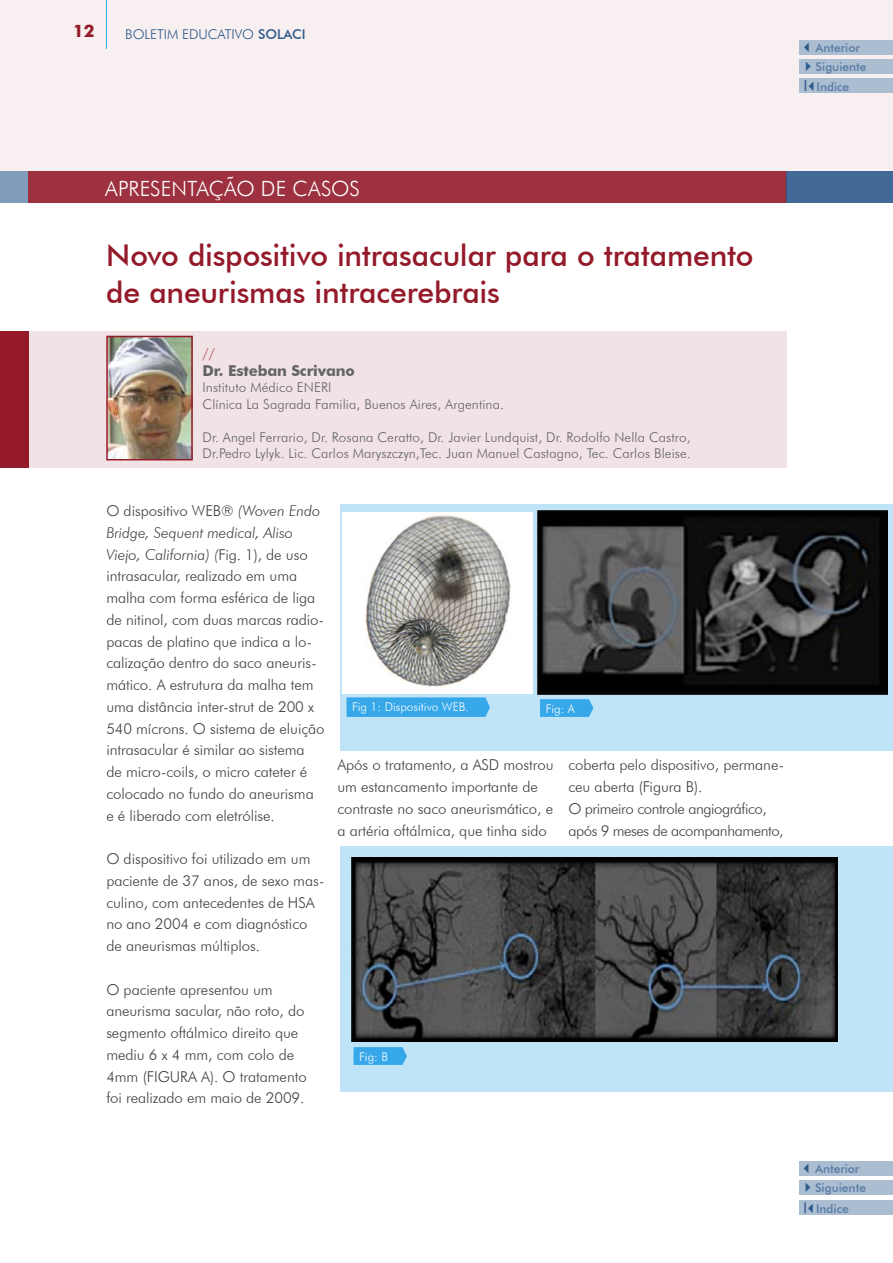
<style>
.page{position:relative;width:893px;height:1263px;background:#fff}
.page>*{position:absolute;margin:0;border:0;box-sizing:border-box;transform-origin:0 0}
.t1{font:500 30px/37.5px "Futura BT";letter-spacing:-.005em;color:#941a2a}
.t2{font:300 21px "Futura BT";color:#fff}
.t3{font:700 17.25px "Futura BT";color:#941a2a}
.t4{font:300 15px/21.8px "Futura BT";letter-spacing:-.005em;color:#414142}
.t5{font:300 15px/21.8px "Futura BT";letter-spacing:-.03em;color:#414142}
.t6{font:700 15px "Futura BT";letter-spacing:-.01em;color:#636467}
.t7{font:300 15px "Futura BT";color:#af535f}
.t8{font:300 13.5px/16.5px "Futura BT";letter-spacing:.005em;color:#636467}
.t9{font:300 13.5px "Futura BT";color:#2d598c}
.t10{font:500 12px/20.2px "Futura BT";color:#577aa3}
.t11{font:300 12px "Futura BT";color:#fff}
.s1{font-weight:500}
.s2{color:#2d598c}
.s3{font-family:"Arial";font-weight:400;font-size:15px;color:#2d598c}
.s4{font-style:italic}
</style>
<div class="page">
<div style="left:0;top:0;width:893px;height:171px;background:#f7eff0"></div>
<hr style="left:106px;top:0;width:1px;height:49px;background:#36a7e9">
<div style="left:28px;top:171px;width:759px;height:32px;background:#9e313f"></div>
<div style="left:0;top:171px;width:28px;height:32px;background:#819bba"></div>
<div style="left:787px;top:171px;width:106px;height:32px;background:#426997"></div>
<hr style="left:892px;top:171px;width:1px;height:32px;background:#2d598c">
<hr style="left:892px;top:0;width:1px;height:171px;background:#e4c6ca">
<div style="left:1px;top:331px;width:786px;height:136px;background:#f1e3e5"></div>
<div style="left:1px;top:331px;width:28px;height:136px;background:#941a2a"></div>
<div style="left:799px;top:41px;width:94px;height:14px;background:#abbdd1"></div>
<div style="left:799px;top:60px;width:94px;height:14px;background:#abbdd1"></div>
<div style="left:799px;top:79px;width:94px;height:14px;background:#abbdd1"></div>
<div style="left:799px;top:1162px;width:93px;height:14px;background:#abbdd1"></div>
<div style="left:799px;top:1181px;width:93px;height:14px;background:#abbdd1"></div>
<div style="left:799px;top:1200px;width:93px;height:14px;background:#abbdd1"></div>
<div style="left:340px;top:504px;width:553px;height:246px;background:#bfe3f7"></div>
<div style="left:340px;top:846px;width:553px;height:245px;background:#bfe3f7"></div>
<img style="left:343px;top:512px;width:190px;height:181px">
<img style="left:537px;top:510px;width:350px;height:184px">
<img style="left:351px;top:858px;width:487px;height:184px">
<svg style="left:347px;top:697px;width:143px;height:20px;background:#3ba9e9"></svg>
<svg style="left:540px;top:699px;width:53px;height:18px"></svg>
<svg style="left:354px;top:1047px;width:53px;height:18px"></svg>
<img style="left:109px;top:339px;width:81px;height:118px">
<div style="left:106px;top:336px;width:87px;height:124px;border:2px solid #941a2a"></div>
<p class="t3" style="left:73px;top:21px;width:23px">12</p>
<p class="t9" style="left:125px;top:26px;width:182px">BOLETIM EDUCATIVO <span class="s1">SOLACI</span></p>
<p class="t10" style="left:801px;top:37px;width:61px"><span class="s2">✓</span>Anterior</p>
<p class="t10" style="left:801px;top:56px;width:67px"><span class="s2">✔</span>Siguiente<br><span class="s3">I</span><span class="s2">✓</span>Indice</p>
<h2 class="t2" style="left:105px;top:176px;width:256px">APRESENTAÇÃO DE CASOS</h2>
<h1 class="t1" style="left:106px;top:236px;width:649px">Novo dispositivo intrasacular para o tratamento de aneurismas intracerebrais</h1>
<p class="t7" style="left:203px;top:345px;width:14px">//</p>
<p class="t6" style="left:203px;top:361px;width:154px">Dr. Esteban Scrivano</p>
<p class="t8" style="left:203px;top:379px;width:303px">Instituto Médico ENERI<br>Clínica La Sagrada Familia, Buenos Aires, Argentina.</p>
<p class="t8" style="left:203px;top:429px;width:490px">Dr. Angel Ferrario, Dr. Rosana Ceratto, Dr. Javier Lundquist, Dr. Rodolfo Nella Castro,<br>Dr.Pedro Lylyk. Lic. Carlos Maryszczyn,Tec. Juan Manuel Castagno, Tec. Carlos Bleise.</p>
<p class="t4" style="left:106px;top:500px;width:220px">O dispositivo WEB® <span class="s4">(Woven Endo<br>Bridge, Sequent medical, Aliso<br>Viejo, California) (</span>Fig. 1), de uso intrasacular, realizado em uma malha com forma esférica de liga de nitinol, com duas marcas radio&shy;pacas de platino que indica a lo&shy;calização dentro do saco aneuris&shy;mático. A estrutura da malha tem uma distância inter-strut de 200 x<br>540 mícrons. O sistema de eluição intrasacular é similar ao sistema<br>de micro-coils, o micro cateter é colocado no fundo do aneurisma e é liberado com eletrólise.</p>
<p class="t4" style="left:106px;top:848px;width:219px">O dispositivo foi utilizado em um paciente de 37 anos, de sexo mas&shy;culino, com antecedentes de HSA no ano 2004 e com diagnóstico de aneurismas múltiplos.</p>
<p class="t4" style="left:106px;top:978px;width:202px">O paciente apresentou um aneurisma sacular, não roto, do segmento oftálmico direito que mediu 6 x 4 mm, com colo de<br>4mm (FIGURA A). O tratamento foi realizado em maio de 2009.</p>
<p class="t11" style="left:352px;top:699px;width:118px">Fig 1: Dispositivo WEB.</p>
<p class="t11" style="left:546px;top:701px;width:31px">Fig: A</p>
<p class="t4" style="left:337px;top:754px;width:218px">Após o tratamento, a ASD mostrou um estancamento importante de contraste no saco aneurismático, e a artéria oftálmica, que tinha sido</p>
<p class="t5" style="left:568px;top:754px;width:217px">coberta pelo dispositivo, permane&shy;ceu aberta (Figura B).<br>O primeiro controle angiográfico, após 9 meses de acompanhamento,</p>
<p class="t11" style="left:359px;top:1049px;width:30px">Fig: B</p>
<p class="t10" style="left:800px;top:1158px;width:61px"><span class="s2">✓</span>Anterior</p>
<p class="t10" style="left:800px;top:1177px;width:67px"><span class="s2">✔</span>Siguiente<br><span class="s3">I</span><span class="s2">✓</span>Indice</p>
</div>
